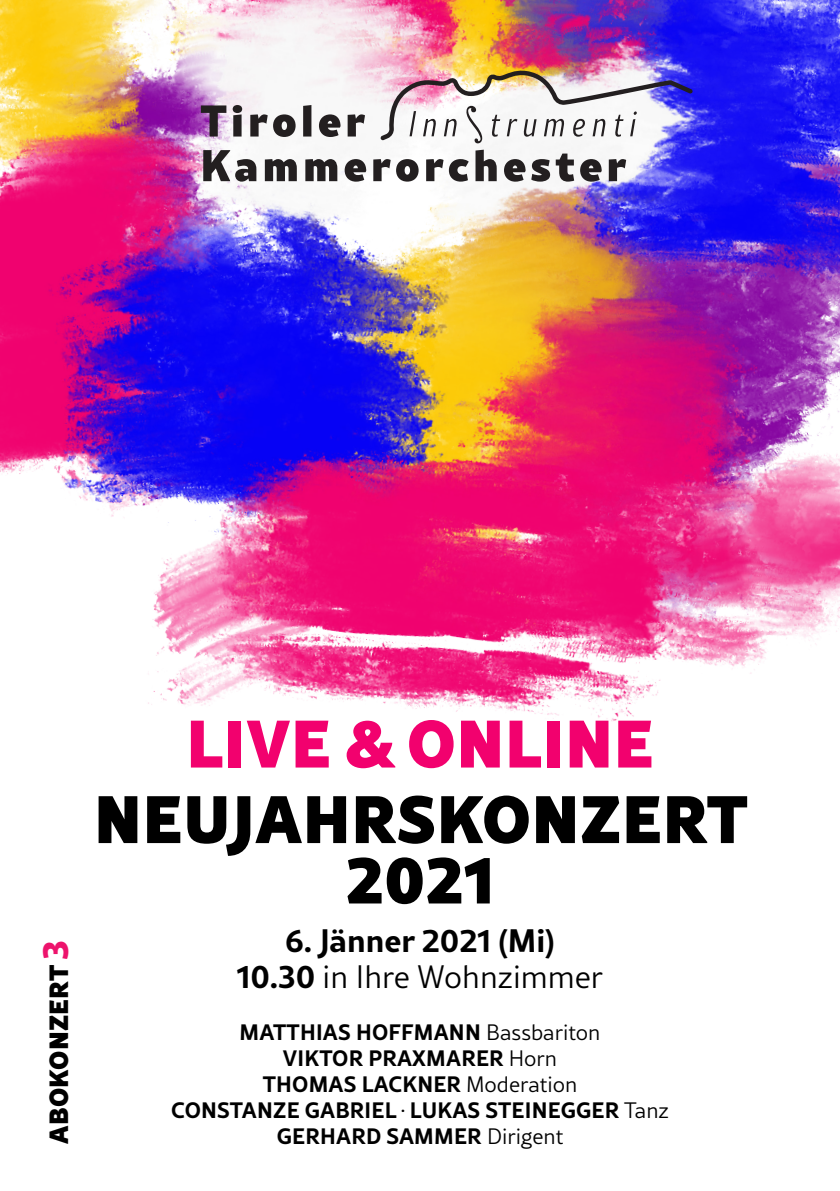
<style>
.page{position:relative;width:840px;height:1191px;background:#fff}
.page>*{position:absolute;margin:0;border:0;box-sizing:border-box;transform-origin:0 0}
.t1{font:900 66px/60.4px "Rival Sans";letter-spacing:.01em;color:#000;text-align:center}
.t2{font:900 66px "Rival Sans";letter-spacing:.01em;color:#f2016e}
.t3{font:700 32px/36.8px "Rival Sans";color:#000;text-align:center}
.t4{font:900 26px "Rival Sans";letter-spacing:.01em;color:#000}
.t5{font:700 22px/26px "Rival Sans";letter-spacing:.01em;color:#000;text-align:center}
.s1{font-weight:800;font-size:36px;color:#ed136c}
.s2{font-weight:300}
</style>
<div class="page">
<img style="left:0;top:0;width:839px;height:721px">
<svg style="left:380px;top:71px;width:312px;height:73px"></svg>
<svg style="left:201px;top:105px;width:25px;height:31px"></svg>
<svg style="left:232px;top:105px;width:10px;height:31px"></svg>
<svg style="left:250px;top:114px;width:17px;height:22px"></svg>
<svg style="left:273px;top:114px;width:22px;height:23px"></svg>
<svg style="left:303px;top:105px;width:8px;height:31px"></svg>
<svg style="left:319px;top:114px;width:21px;height:23px"></svg>
<svg style="left:347px;top:114px;width:18px;height:22px"></svg>
<svg style="left:203px;top:150px;width:53px;height:32px"></svg>
<svg style="left:265px;top:159px;width:32px;height:22px"></svg>
<svg style="left:305px;top:159px;width:32px;height:22px"></svg>
<svg style="left:344px;top:159px;width:22px;height:23px"></svg>
<svg style="left:373px;top:159px;width:17px;height:22px"></svg>
<svg style="left:396px;top:159px;width:22px;height:23px"></svg>
<svg style="left:426px;top:159px;width:42px;height:23px"></svg>
<svg style="left:475px;top:150px;width:21px;height:31px"></svg>
<svg style="left:503px;top:159px;width:22px;height:23px"></svg>
<svg style="left:531px;top:154px;width:70px;height:28px"></svg>
<svg style="left:608px;top:159px;width:17px;height:22px"></svg>
<p class="t4" style="left:37px;top:1143px;width:205px;rotate:-90deg">ABOKONZERT <span class="s1">3</span></p>
<h1 class="t2" style="left:186px;top:688px;width:468px">LIVE &amp; ONLINE</h1>
<h1 class="t1" style="left:94px;top:783px;width:655px">NEUJAHRSKONZERT<br>2021</h1>
<h2 class="t3" style="left:237px;top:920px;width:367px">6. Jänner 2021 (Mi)<br>10.30 <span class="s2">in Ihre Wohnzimmer</span></h2>
<p class="t5" style="left:171px;top:1018px;width:499px">MATTHIAS HOFFMANN <span class="s2">Bassbariton<br></span>VIKTOR PRAXMARER <span class="s2">Horn<br></span>THOMAS LACKNER <span class="s2">Moderation<br></span>CONSTANZE GABRIEL . LUKAS STEINEGGER <span class="s2">Tanz<br></span>GERHARD SAMMER <span class="s2">Dirigent</span></p>
</div>
